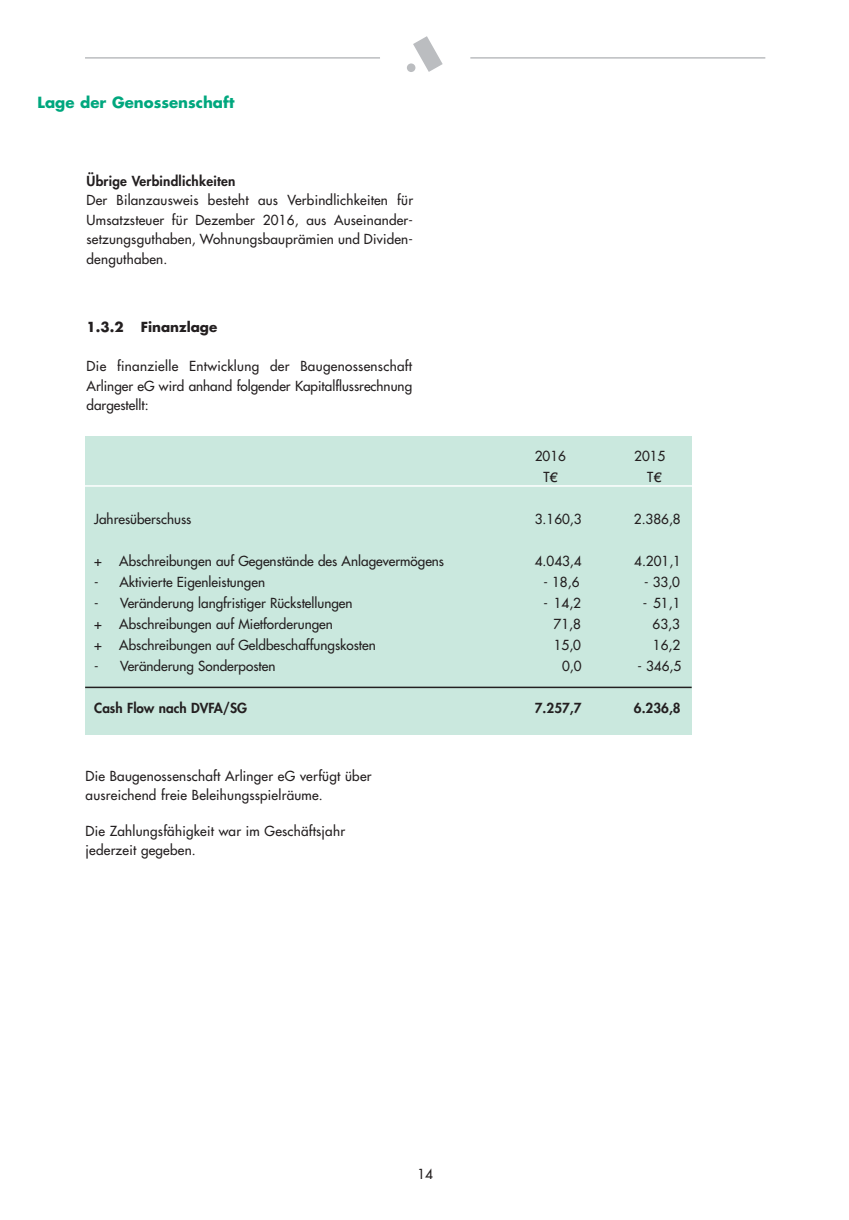
<style>
.page{position:relative;width:849px;height:1220px;background:#fff}
.page>*{position:absolute;margin:0;border:0;box-sizing:border-box;transform-origin:0 0}
.t1{font:700 15px "Futura";color:#00a77e}
.t2{font:13.5px/19.5px "Futura";color:#231f20;text-align:justify}
.t3{font:800 13.5px "Futura";letter-spacing:.015em;color:#231f20}
.t4{font:700 13.5px "Futura";color:#231f20}
.s1{font-family:"Linotype Euro Font Ato F"}
</style>
<div class="page">
<svg style="left:413px;top:36px;width:30px;height:36px"></svg>
<div style="left:407px;top:63px;width:8px;height:9px;background:#bbbdc0;border-radius:50%"></div>
<hr style="left:85px;top:57px;width:295px;height:2px;background:#bbbdc0">
<hr style="left:470px;top:57px;width:295px;height:2px;background:#bbbdc0">
<div style="left:85px;top:436px;width:606px;height:298px;background:#cae8de"></div>
<hr style="left:77px;top:485px;width:620px;height:2px;background:#fff">
<hr style="left:85px;top:686px;width:607px;height:2px;background:#231f20">
<p class="t1" style="left:38px;top:95px;width:198px">Lage der Genossenschaft</p>
<p class="t3" style="left:87px;top:174px;width:150px">Übrige Verbindlichkeiten</p>
<p class="t2" style="left:87px;top:191px;width:328px">Der Bilanzausweis besteht aus Verbindlichkeiten für Umsatzsteuer für Dezember 2016, aus Auseinan der - setzungsguthaben, Wohnungsbauprämien und Divi den - denguthaben.</p>
<p class="t4" style="left:87px;top:321px;width:39px">1.3.2</p>
<p class="t4" style="left:141px;top:321px;width:78px">Finanzlage</p>
<p class="t2" style="left:87px;top:357px;width:327px">Die finanzielle Entwicklung der Baugenossenschaft Arlinger eG wird anhand folgender Kapitalflussrechnung dargestellt:</p>
<p class="t2" style="left:535px;top:447px;width:33px">2016</p>
<p class="t2" style="left:634px;top:447px;width:33px">2015</p>
<p class="t2" style="left:543px;top:468px;width:16px">T<span class="s1">e</span></p>
<p class="t2" style="left:647px;top:468px;width:16px">T<span class="s1">e</span></p>
<p class="t2" style="left:94px;top:510px;width:99px">Jahresüberschuss</p>
<p class="t2" style="left:535px;top:510px;width:48px">3.160,3</p>
<p class="t2" style="left:634px;top:510px;width:48px">2.386,8</p>
<p class="t2" style="left:94px;top:552px;width:9px">+</p>
<p class="t2" style="left:119px;top:552px;width:326px">Abschreibungen auf Gegenstände des Anlagevermögens</p>
<p class="t2" style="left:535px;top:552px;width:48px">4.043,4</p>
<p class="t2" style="left:634px;top:552px;width:48px">4.201,1</p>
<p class="t2" style="left:94px;top:573px;width:172px">- Aktivierte Eigenleistungen</p>
<p class="t2" style="left:543px;top:573px;width:38px">- 18,6</p>
<p class="t2" style="left:644px;top:573px;width:38px">- 33,0</p>
<p class="t2" style="left:94px;top:594px;width:260px">- Veränderung langfristiger Rückstellungen</p>
<p class="t2" style="left:543px;top:594px;width:39px">- 14,2</p>
<p class="t2" style="left:643px;top:594px;width:39px">- 51,1</p>
<p class="t2" style="left:94px;top:615px;width:9px">+</p>
<p class="t2" style="left:119px;top:615px;width:215px">Abschreibungen auf Mietforderungen</p>
<p class="t2" style="left:554px;top:615px;width:29px">71,8</p>
<p class="t2" style="left:653px;top:615px;width:29px">63,3</p>
<p class="t2" style="left:94px;top:636px;width:9px">+</p>
<p class="t2" style="left:119px;top:636px;width:258px">Abschreibungen auf Geldbeschaffungskosten</p>
<p class="t2" style="left:554px;top:636px;width:29px">15,0</p>
<p class="t2" style="left:653px;top:636px;width:29px">16,2</p>
<p class="t2" style="left:94px;top:657px;width:183px">- Veränderung Sonderposten</p>
<p class="t2" style="left:562px;top:657px;width:21px">0,0</p>
<p class="t2" style="left:637px;top:657px;width:45px">- 346,5</p>
<p class="t3" style="left:94px;top:702px;width:155px">Cash Flow nach DVFA/SG</p>
<p class="t3" style="left:535px;top:702px;width:48px">7.257,7</p>
<p class="t3" style="left:634px;top:702px;width:48px">6.236,8</p>
<p class="t2" style="left:86px;top:767px;width:287px;line-height:18.5px">Die Baugenossenschaft Arlinger eG verfügt über ausreichend freie Beleihungsspielräume.</p>
<p class="t2" style="left:86px;top:823px;width:261px;line-height:18.5px">Die Zahlungsfähigkeit war im Geschäftsjahr jederzeit gegeben.</p>
<p class="t2" style="left:417px;top:1164px;width:17px">14</p>
</div>
